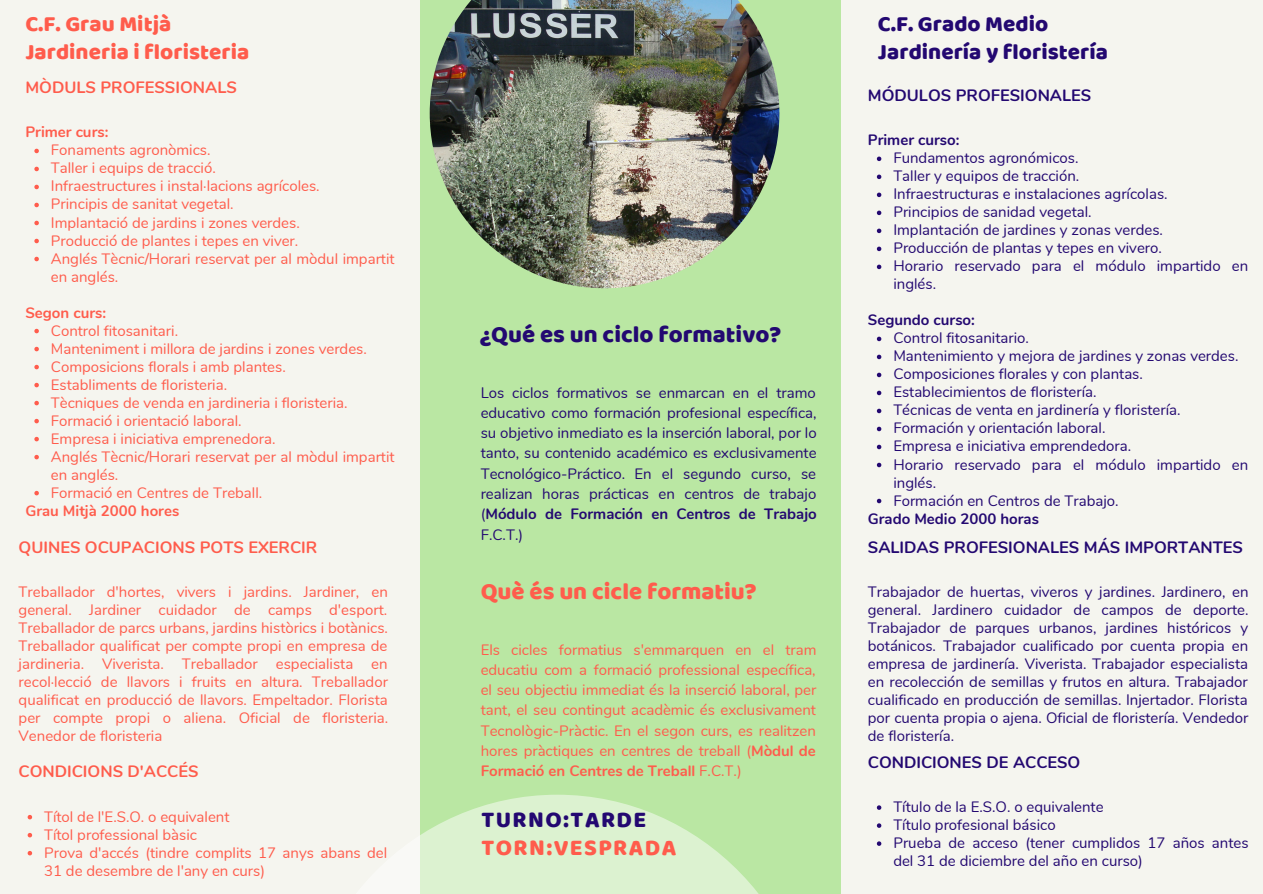
<style>
.page{position:relative;width:1263px;height:894px;background:#fff}
.page>*{position:absolute;margin:0;border:0;box-sizing:border-box;transform-origin:0 0}
.t1{font:24px "Baloo";color:#230871}
.t2{font:24px "Baloo";color:#ff5c4c}
.t3{font:23.25px "Baloo";letter-spacing:.06em;color:#ff5c4c}
.t4{font:23.25px "Baloo";letter-spacing:.06em;color:#230871}
.t5{font:22.5px/28px "Baloo";color:#230871}
.t6{font:22.5px/28px "Baloo";color:#ff5c4c}
.t7{font:700 16.5px "Nunito";color:#230871}
.t8{font:700 16.5px "Nunito";color:#ff5c4c}
.t9{font:15px/18px "Nunito";color:#230871}
.t10{font:15px/18px "Nunito";color:#ff5c4c}
.t11{font:700 15px "Nunito";color:#230871}
.t12{font:700 15px "Nunito";color:#ff5c4c}
.s1{font-weight:700}
</style>
<div class="page">
<div style="left:0;top:0;width:1263px;height:893px;background:#f5f5ef"></div>
<div style="left:421px;top:0;width:420px;height:893px;background:#bae7a3"></div>
<svg style="left:877px;top:156px;width:4px;height:5px"></svg>
<svg style="left:877px;top:174px;width:4px;height:5px"></svg>
<svg style="left:877px;top:192px;width:4px;height:5px"></svg>
<svg style="left:877px;top:210px;width:4px;height:5px"></svg>
<svg style="left:877px;top:228px;width:4px;height:5px"></svg>
<svg style="left:877px;top:246px;width:4px;height:5px"></svg>
<svg style="left:877px;top:264px;width:4px;height:5px"></svg>
<svg style="left:877px;top:336px;width:4px;height:5px"></svg>
<svg style="left:877px;top:354px;width:4px;height:5px"></svg>
<svg style="left:877px;top:372px;width:4px;height:5px"></svg>
<svg style="left:877px;top:390px;width:4px;height:5px"></svg>
<svg style="left:877px;top:408px;width:4px;height:5px"></svg>
<svg style="left:877px;top:426px;width:4px;height:5px"></svg>
<svg style="left:877px;top:444px;width:4px;height:5px"></svg>
<svg style="left:877px;top:462px;width:4px;height:5px"></svg>
<svg style="left:877px;top:498px;width:4px;height:5px"></svg>
<svg style="left:420px;top:794px;width:338px;height:99px;fill:#dcf2d0"></svg>
<img style="left:430px;top:0;width:349px;height:288px">
<svg style="left:877px;top:805px;width:4px;height:4px"></svg>
<svg style="left:877px;top:823px;width:4px;height:4px"></svg>
<svg style="left:877px;top:841px;width:4px;height:4px"></svg>
<svg style="left:34px;top:149px;width:5px;height:4px"></svg>
<svg style="left:34px;top:167px;width:5px;height:4px"></svg>
<svg style="left:34px;top:185px;width:5px;height:4px"></svg>
<svg style="left:34px;top:203px;width:5px;height:4px"></svg>
<svg style="left:34px;top:221px;width:5px;height:4px"></svg>
<svg style="left:34px;top:239px;width:5px;height:4px"></svg>
<svg style="left:34px;top:257px;width:5px;height:4px"></svg>
<svg style="left:34px;top:329px;width:5px;height:4px"></svg>
<svg style="left:34px;top:347px;width:5px;height:4px"></svg>
<svg style="left:34px;top:365px;width:5px;height:4px"></svg>
<svg style="left:34px;top:383px;width:5px;height:4px"></svg>
<svg style="left:34px;top:401px;width:5px;height:4px"></svg>
<svg style="left:34px;top:419px;width:5px;height:4px"></svg>
<svg style="left:34px;top:436px;width:5px;height:5px"></svg>
<svg style="left:34px;top:454px;width:5px;height:5px"></svg>
<svg style="left:34px;top:490px;width:5px;height:5px"></svg>
<svg style="left:28px;top:815px;width:4px;height:4px"></svg>
<svg style="left:28px;top:833px;width:4px;height:4px"></svg>
<svg style="left:28px;top:851px;width:4px;height:4px"></svg>
<h3 class="t6" style="left:25px;top:10px;width:225px">C.F. Grau Mitjà<br>Jardineria i floristeria</h3>
<p class="t8" style="left:25px;top:76px;width:213px">MÒDULS PROFESSIONALS</p>
<p class="t12" style="left:25px;top:122px;width:85px">Primer curs:</p>
<p class="t10" style="left:51px;top:141px;width:345px">Fonaments agronòmics.<br>Taller i equips de tracció.<br>Infraestructures i instal·lacions agrícoles.<br>Principis de sanitat vegetal.<br>Implantació de jardins i zones verdes.<br>Producció de plantes i tepes en viver.<br>Anglés Tècnic/Horari reservat per al mòdul impartit en anglés.</p>
<p class="t12" style="left:25px;top:302px;width:82px">Segon curs:</p>
<p class="t10" style="left:51px;top:321px;width:345px">Control fitosanitari.<br>Manteniment i millora de jardins i zones verdes.<br>Composicions florals i amb plantes.<br>Establiments de floristeria.<br>Tècniques de venda en jardineria i floristeria.<br>Formació i orientació laboral.<br>Empresa i iniciativa emprenedora.<br>Anglés Tècnic/Horari reservat per al mòdul impartit en anglés.<br>Formació en Centres de Treball.</p>
<p class="t12" style="left:25px;top:500px;width:155px">Grau Mitjà 2000 hores</p>
<p class="t8" style="left:19px;top:536px;width:300px">QUINES OCUPACIONS POTS EXERCIR</p>
<p class="t10" style="left:19px;top:583px;width:371px;text-align:justify">Treballador d'hortes, vivers i jardins. Jardiner, en general. Jardiner cuidador de camps d'esport.<br>Treballador de parcs urbans, jardins històrics i botànics.<br>Treballador qualificat per compte propi en empresa de jardineria. Viverista. Treballador especialista en recol·lecció de llavors i fruits en altura. Treballador qualificat en producció de llavors. Empeltador. Florista per compte propi o aliena. Oficial de floristeria.<br>Venedor de floristeria</p>
<p class="t8" style="left:19px;top:760px;width:181px">CONDICIONS D'ACCÉS</p>
<p class="t10" style="left:44px;top:807px;width:345px">Títol de l'E.S.O. o equivalent<br>Títol professional bàsic<br>Prova d'accés (tindre complits 17 anys abans del 31 de desembre de l'any en curs)</p>
<h1 class="t1" style="left:481px;top:320px;width:302px">¿Qué es un ciclo formativo?</h1>
<p class="t9" style="left:481px;top:382px;width:338px;line-height:20.2px;text-align:justify">Los ciclos formativos se enmarcan en el tramo educativo como formación profesional específica, su objetivo inmediato es la inserción laboral, por lo tanto, su contenido académico es exclusivamente Tecnológico-Práctico. En el segundo curso, se realizan horas prácticas en centros de trabajo (<span class="s1">Módulo de Formación en Centros de Trabajo </span>F.C.T.)</p>
<h1 class="t2" style="left:481px;top:576px;width:278px">Què és un cicle formatiu?</h1>
<p class="t10" style="left:481px;top:639px;width:337px;line-height:20.2px;text-align:justify">Els cicles formatius s'emmarquen en el tram educatiu com a formació professional específica, el seu objectiu immediat és la inserció laboral, per tant, el seu contingut acadèmic és exclusivament Tecnològic-Pràctic. En el segon curs, es realitzen hores pràctiques en centres de treball (<span class="s1">Mòdul de Formació en Centres de Treball</span> F.C.T.)</p>
<h2 class="t4" style="left:481px;top:805px;width:166px">TURNO:TARDE</h2>
<h2 class="t3" style="left:481px;top:833px;width:197px">TORN:VESPRADA</h2>
<h3 class="t5" style="left:878px;top:10px;width:231px">C.F. Grado Medio<br>Jardinería y floristería</h3>
<p class="t7" style="left:868px;top:84px;width:225px">MÓDULOS PROFESIONALES</p>
<p class="t11" style="left:868px;top:130px;width:93px">Primer curso:</p>
<p class="t9" style="left:893px;top:149px;width:356px">Fundamentos agronómicos.<br>Taller y equipos de tracción.<br>Infraestructuras e instalaciones agrícolas.<br>Principios de sanidad vegetal.<br>Implantación de jardines y zonas verdes.<br>Producción de plantas y tepes en vivero.<br>Horario reservado para el módulo impartido en inglés.</p>
<p class="t11" style="left:868px;top:310px;width:109px">Segundo curso:</p>
<p class="t9" style="left:893px;top:329px;width:356px">Control fitosanitario.<br>Mantenimiento y mejora de jardines y zonas verdes.<br>Composiciones florales y con plantas.<br>Establecimientos de floristería.<br>Técnicas de venta en jardinería y floristería.<br>Formación y orientación laboral.<br>Empresa e iniciativa emprendedora.<br>Horario reservado para el módulo impartido en inglés.<br>Formación en Centros de Trabajo.</p>
<p class="t11" style="left:868px;top:508px;width:173px">Grado Medio 2000 horas</p>
<p class="t7" style="left:868px;top:536px;width:377px">SALIDAS PROFESIONALES MÁS IMPORTANTES</p>
<p class="t9" style="left:868px;top:583px;width:382px;text-align:justify">Trabajador de huertas, viveros y jardines. Jardinero, en general. Jardinero cuidador de campos de deporte.<br>Trabajador de parques urbanos, jardines históricos y botánicos. Trabajador cualificado por cuenta propia en empresa de jardinería. Viverista. Trabajador especialista en recolección de semillas y frutos en altura. Trabajador cualificado en producción de semillas. Injertador. Florista por cuenta propia o ajena. Oficial de floristería. Vendedor de floristería.</p>
<p class="t7" style="left:868px;top:751px;width:214px">CONDICIONES DE ACCESO</p>
<p class="t9" style="left:893px;top:798px;width:357px">Título de la E.S.O. o equivalente<br>Título profesional básico<br>Prueba de acceso (tener cumplidos 17 años antes del 31 de diciembre del año en curso)</p>
</div>
